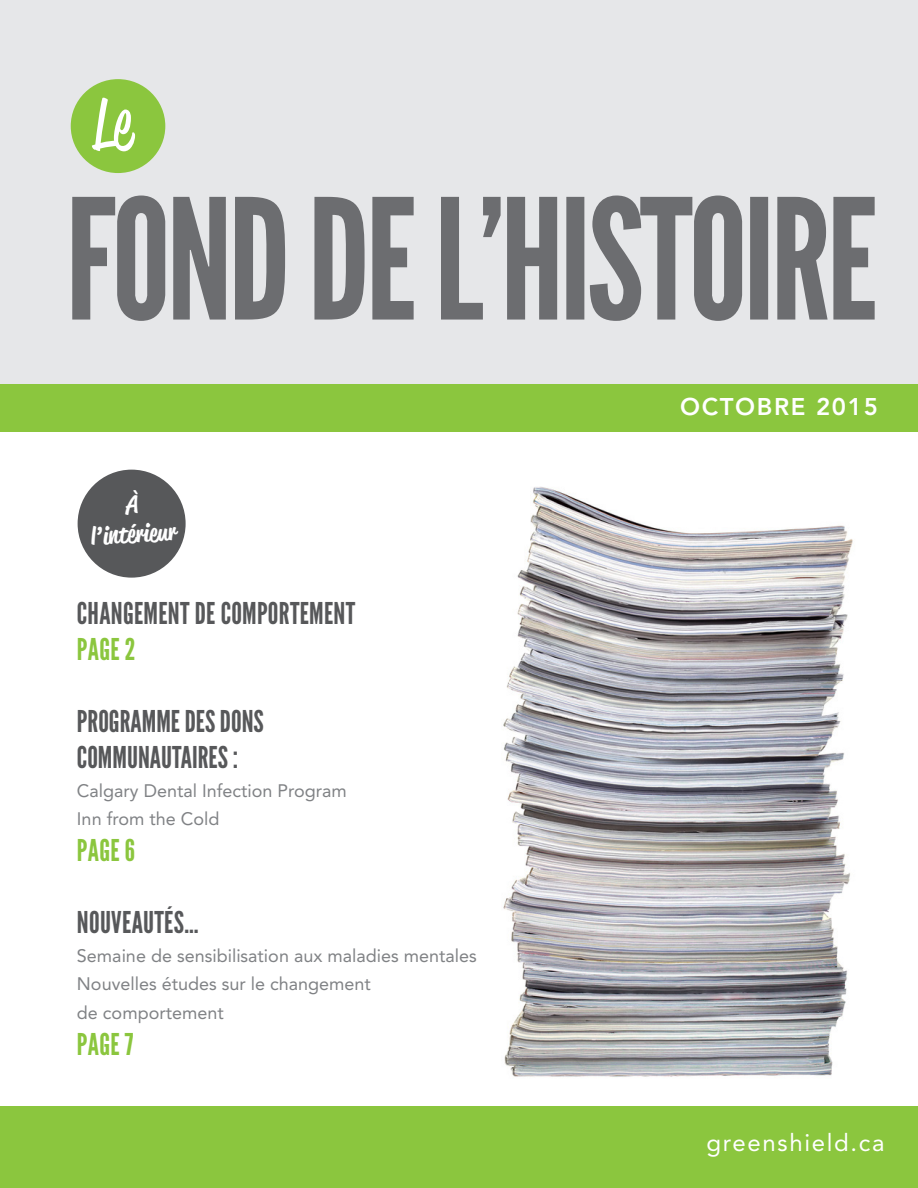
<style>
.page{position:relative;width:918px;height:1188px;background:#fff}
.page>*{position:absolute;margin:0;border:0;box-sizing:border-box;transform-origin:0 0}
.t1{font:67.5px "Reklame Script Regular DEMO";color:#fff}
.cover_lines_bold{font:30px "League Gothic";letter-spacing:.01em;color:#57585a}
.cover_lines_bold-2{font:30px "League Gothic";letter-spacing:.01em;color:#8bc63e}
.t2{font:24px "Avenir LT Std";letter-spacing:.07em;color:#fff}
.t3{font:500 24px "Reklame Script";color:#fff}
.t4{font:800 24px "Avenir LT Std";letter-spacing:.07em;color:#fff}
.cover_lines_bold-3{font:18px "Avenir LT Std";color:#808285}
</style>
<div class="page">
<img style="left:503px;top:487px;width:350px;height:590px">
<div style="left:0;top:1106px;width:918px;height:82px;background:#8bc63e"></div>
<div style="left:78px;top:470px;width:108px;height:108px;background:#57585a;border-radius:50%"></div>
<div style="left:0;top:0;width:918px;height:409px;background:#e6e7e9"></div>
<div style="left:71px;top:79px;width:94px;height:94px;background:#8bc63e;border-radius:50%"></div>
<svg style="left:72px;top:195px;width:803px;height:126px;fill:#6c6d70"></svg>
<div style="left:0;top:384px;width:918px;height:48px;background:#8bc63e"></div>
<p class="t1" style="left:93px;top:95px;width:40px">Le</p>
<p class="t3" style="left:90px;top:519px;width:87px;rotate:-3deg">l’intérieur</p>
<p class="cover_lines_bold" style="left:77px;top:596px;width:280px">CHANGEMENT DE COMPORTEMENT</p>
<p class="cover_lines_bold-2" style="left:77px;top:632px;width:60px">PAGE 2</p>
<p class="cover_lines_bold" style="left:77px;top:704px;width:188px">PROGRAMME DES DONS</p>
<p class="cover_lines_bold" style="left:77px;top:740px;width:163px">COMMUNAUTAIRES :</p>
<p class="cover_lines_bold-3" style="left:77px;top:780px;width:271px">Calgary Dental Infection Program</p>
<p class="cover_lines_bold-3" style="left:77px;top:809px;width:144px">Inn from the Cold</p>
<p class="cover_lines_bold-2" style="left:77px;top:833px;width:60px">PAGE 6</p>
<p class="cover_lines_bold" style="left:77px;top:905px;width:123px">NOUVEAUTÉS…</p>
<p class="cover_lines_bold-3" style="left:77px;top:945px;width:401px">Semaine de sensibilisation aux maladies mentales</p>
<p class="cover_lines_bold-3" style="left:77px;top:974px;width:295px">Nouvelles études sur le changement</p>
<p class="cover_lines_bold-3" style="left:77px;top:1002px;width:148px">de comportement</p>
<p class="cover_lines_bold-2" style="left:77px;top:1026px;width:58px">PAGE 7</p>
<p class="t4" style="left:680px;top:392px;width:199px">OCTOBRE 2015</p>
<p class="t2" style="left:706px;top:1129px;width:180px">greenshield.ca</p>
</div>
